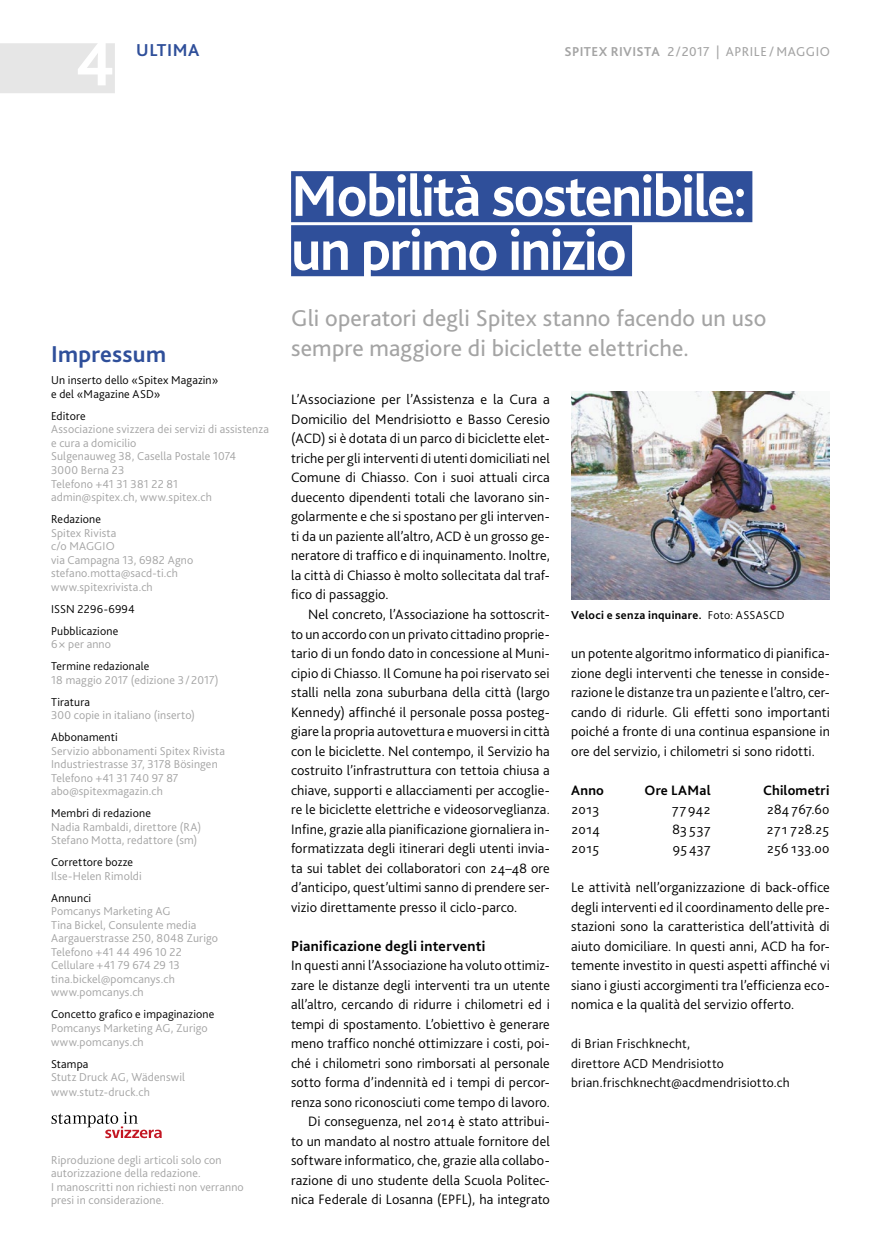
<style>
.page{position:relative;width:881px;height:1251px;background:#fff}
.page>*{position:absolute;margin:0;border:0;box-sizing:border-box;transform-origin:0 0}
.t1{font:700 67.5px "Bliss 2";color:#fff}
.t2{font:700 60px/54px "Bliss 2";letter-spacing:-.03em;color:#fff;scale:.95 1}
.t3{font:24px/30px "Bliss 2";letter-spacing:.005em;color:#a4a4a4}
.t4{font:700 24px "Bliss 2";letter-spacing:.01em;color:#2f4f9a}
.t5{font:700 18px "Bliss 2";letter-spacing:.035em;color:#2f4f9a}
.t6{font:700 15px "Bliss 2";letter-spacing:.02em;color:#000}
.t7{font:300 14.25px/19.5px "Bliss 2";letter-spacing:.01em;color:#000;text-align:justify}
.t8{font:700 14.25px "Bliss 2";letter-spacing:.015em;color:#000}
.t9{font:300 13.5px/19.5px "Bliss 2";letter-spacing:.02em;color:#000}
.t10{font:13.5px "Bliss 2";letter-spacing:.035em;color:#a4a4a4}
.t11{font:300 12px/13.5px "Bliss 2";letter-spacing:.015em;color:#a4a4a4}
.t12{font:300 12px/13.5px "Bliss 2";letter-spacing:.01em;color:#000}
.t13{font:700 12px "Bliss 2";letter-spacing:.025em;color:#000}
.s1{font-weight:700}
.s2{font-weight:300}
</style>
<div class="page">
<div style="left:0;top:43px;width:115px;height:50px;background:#e6e6e6"></div>
<svg style="left:51px;top:1111px;width:111px;height:26px"></svg>
<div style="left:291px;top:171px;width:461px;height:51px;background:#2f4f9a"></div>
<div style="left:291px;top:225px;width:340px;height:51px;background:#2f4f9a"></div>
<img style="left:571px;top:391px;width:258px;height:208px">
<h1 class="t1" style="left:75px;top:21px;width:41px">4</h1>
<p class="t5" style="left:136px;top:39px;width:65px">ULTIMA</p>
<p class="t10" style="left:564px;top:43px;width:267px"><span class="s1">SPITEX RIVISTA</span> 2/2017 | APRILE / MAGGIO</p>
<h3 class="t4" style="left:51px;top:339px;width:116px">Impressum</h3>
<p class="t12" style="left:51px;top:373px;width:169px">Un inserto dello «Spitex Magazin» e del «Magazine ASD»</p>
<p class="t12" style="left:51px;top:409px;width:36px">Editore</p>
<p class="t11" style="left:51px;top:422px;width:219px">Associazione svizzera dei servizi di assistenza e cura a domicilio<br>Sulgenauweg 38, Casella Postale 1074<br>3000 Berna 23<br>Telefono +41 31 381 22 81<br>admin@spitex.ch, www.spitex.ch</p>
<p class="t12" style="left:51px;top:512px;width:51px">Redazione</p>
<p class="t11" style="left:51px;top:525px;width:144px">Spitex Rivista<br>c/o MAGGIO<br>via Campagna 13, 6982 Agno stefano.motta@sacd-ti.ch www.spitexrivista.ch</p>
<p class="t12" style="left:51px;top:597px;width:85px;line-height:22px">ISSN 2296-6994<br>Pubblicazione</p>
<p class="t11" style="left:51px;top:637px;width:62px">6× per anno</p>
<p class="t12" style="left:51px;top:659px;width:100px">Termine redazionale</p>
<p class="t11" style="left:51px;top:672px;width:169px">18 maggio 2017 (edizione 3/2017)</p>
<p class="t12" style="left:51px;top:694px;width:40px">Tiratura</p>
<p class="t11" style="left:51px;top:708px;width:145px">300 copie in italiano (inserto)</p>
<p class="t12" style="left:51px;top:730px;width:68px">Abbonamenti</p>
<p class="t11" style="left:51px;top:743px;width:175px">Servizio abbonamenti Spitex Rivista<br>Industriestrasse 37, 3178 Bösingen<br>Telefono +41 31 740 97 87 abo@spitexmagazin.ch</p>
<p class="t12" style="left:51px;top:806px;width:101px">Membri di redazione</p>
<p class="t11" style="left:51px;top:819px;width:152px">Nadia Rambaldi, direttore (RA)<br>Stefano Motta, redattore (sm)</p>
<p class="t12" style="left:51px;top:855px;width:83px">Correttore bozze</p>
<p class="t11" style="left:51px;top:868px;width:92px">Ilse-Helen Rimoldi</p>
<p class="t12" style="left:51px;top:890px;width:42px">Annunci</p>
<p class="t11" style="left:51px;top:904px;width:168px">Pomcanys Marketing AG<br>Tina Bickel, Consulente media<br>Aargauerstrasse 250, 8048 Zurigo<br>Telefono +41 44 496 10 22<br>Cellulare +41 79 674 29 13 tina.bickel@pomcanys.ch www.pomcanys.ch</p>
<p class="t12" style="left:51px;top:1007px;width:165px">Concetto grafico e impaginazione</p>
<p class="t11" style="left:51px;top:1020px;width:158px">Pomcanys Marketing AG, Zurigo www.pomcanys.ch</p>
<p class="t12" style="left:51px;top:1056px;width:39px">Stampa</p>
<p class="t11" style="left:51px;top:1069px;width:135px;line-height:14.7px">Stutz Druck AG, Wädenswil www.stutz-druck.ch</p>
<p class="t11" style="left:51px;top:1152px;width:194px">Riproduzione degli articoli solo con autorizzazione della redazione.<br>I manoscritti non richiesti non verranno presi in considerazione.</p>
<h2 class="t2" style="left:291px;top:169px;width:481px">Mobilità sostenibile: un primo inizio</h2>
<h3 class="t3" style="left:291px;top:303px;width:476px">Gli operatori degli Spitex stanno facendo un uso sempre maggiore di biciclette elettriche.</h3>
<p class="t7" style="left:291px;top:390px;width:260px">L’Associazione per l’Assistenza e la Cura a Domicilio del Mendrisiotto e Basso Ceresio (ACD) si è dotata di un parco di biciclette elet&shy;triche per gli interventi di utenti domiciliati nel Comune di Chiasso. Con i suoi attuali circa duecento dipendenti totali che lavorano sin&shy;golarmente e che si spostano per gli interven&shy;ti da un paziente all’altro, ACD è un grosso ge&shy;neratore di traffico e di inquinamento. Inoltre, la città di Chiasso è molto sollecitata dal traf&shy;fico di passaggio.</p>
<p class="t7" style="left:291px;top:604px;width:260px;text-indent:17px">Nel concreto, l’Associazione ha sottoscrit&shy;to un accordo con un privato cittadino proprie&shy;tario di un fondo dato in concessione al Muni&shy;cipio di Chiasso. Il Comune ha poi riservato sei stalli nella zona suburbana della città (largo Kennedy) affinché il personale possa posteg&shy;giare la propria autovettura e muoversi in città con le biciclette. Nel contempo, il Servizio ha costruito l’infrastruttura con tettoia chiusa a chiave, supporti e allacciamenti per accoglie&shy;re le biciclette elettriche e videosorveglianza.<br>Infine, grazie alla pianificazione giornaliera in&shy;formatizzata degli itinerari degli utenti invia&shy;ta sui tablet dei collaboratori con 24–48 ore d’anticipo, quest’ultimi sanno di prendere ser&shy;vizio direttamente presso il ciclo-parco.</p>
<p class="t6" style="left:291px;top:936px;width:196px">Pianificazione degli interventi</p>
<p class="t7" style="left:291px;top:955px;width:260px;text-align:right">In questi anni l’Associazione ha voluto ottimiz&shy;zare le distanze degli interventi tra un utente all’altro, cercando di ridurre i chilometri ed i tempi di spostamento. L’obiettivo è generare meno traffico nonché ottimizzare i costi, poi&shy;ché i chilometri sono rimborsati al personale sotto forma d’indennità ed i tempi di percor&shy;renza sono riconosciuti come tempo di lavoro.<br>Di conseguenza, nel 2014 è stato attribui-<br>to un mandato al nostro attuale fornitore del software informatico, che, grazie alla collabo&shy;razione di uno studente della Scuola Politec&shy;nica Federale di Losanna (EPFL), ha integrato</p>
<p class="t13" style="left:571px;top:607px;width:215px">Veloci e senza inquinare. <span class="s2">Foto: ASSASCD</span></p>
<p class="t7" style="left:571px;top:643px;width:260px">un potente algoritmo informatico di pianifica&shy;zione degli interventi che tenesse in conside&shy;razione le distanze tra un paziente e l’altro, cer&shy;cando di ridurle. Gli effetti sono importanti poiché a fronte di una continua espansione in ore del servizio, i chilometri si sono ridotti.</p>
<p class="t8" style="left:571px;top:780px;width:34px">Anno</p>
<p class="t8" style="left:644px;top:780px;width:68px">Ore LAMal</p>
<p class="t8" style="left:762px;top:780px;width:68px">Chilometri</p>
<p class="t7" style="left:571px;top:799px;width:30px">2013</p>
<p class="t7" style="left:671px;top:799px;width:41px">77 942</p>
<p class="t7" style="left:766px;top:799px;width:64px">284767.60</p>
<p class="t7" style="left:571px;top:819px;width:30px">2014</p>
<p class="t7" style="left:672px;top:819px;width:40px">83537</p>
<p class="t7" style="left:766px;top:819px;width:64px">271 728.25</p>
<p class="t7" style="left:571px;top:838px;width:30px">2015</p>
<p class="t7" style="left:672px;top:838px;width:39px">95 437</p>
<p class="t7" style="left:766px;top:838px;width:64px">256 133.00</p>
<p class="t7" style="left:571px;top:877px;width:260px">Le attività nell’organizzazione di back-office degli interventi ed il coordinamento delle pre&shy;stazioni sono la caratteristica dell’attività di aiuto domiciliare. In questi anni, ACD ha for&shy;temente investito in questi aspetti affinché vi siano i giusti accorgimenti tra l’efficienza eco&shy;nomica e la qualità del servizio offerto.</p>
<p class="t9" style="left:571px;top:1033px;width:220px">di Brian Frischknecht,<br>direttore ACD Mendrisiotto brian.frischknecht@acdmendrisiotto.ch</p>
</div>
